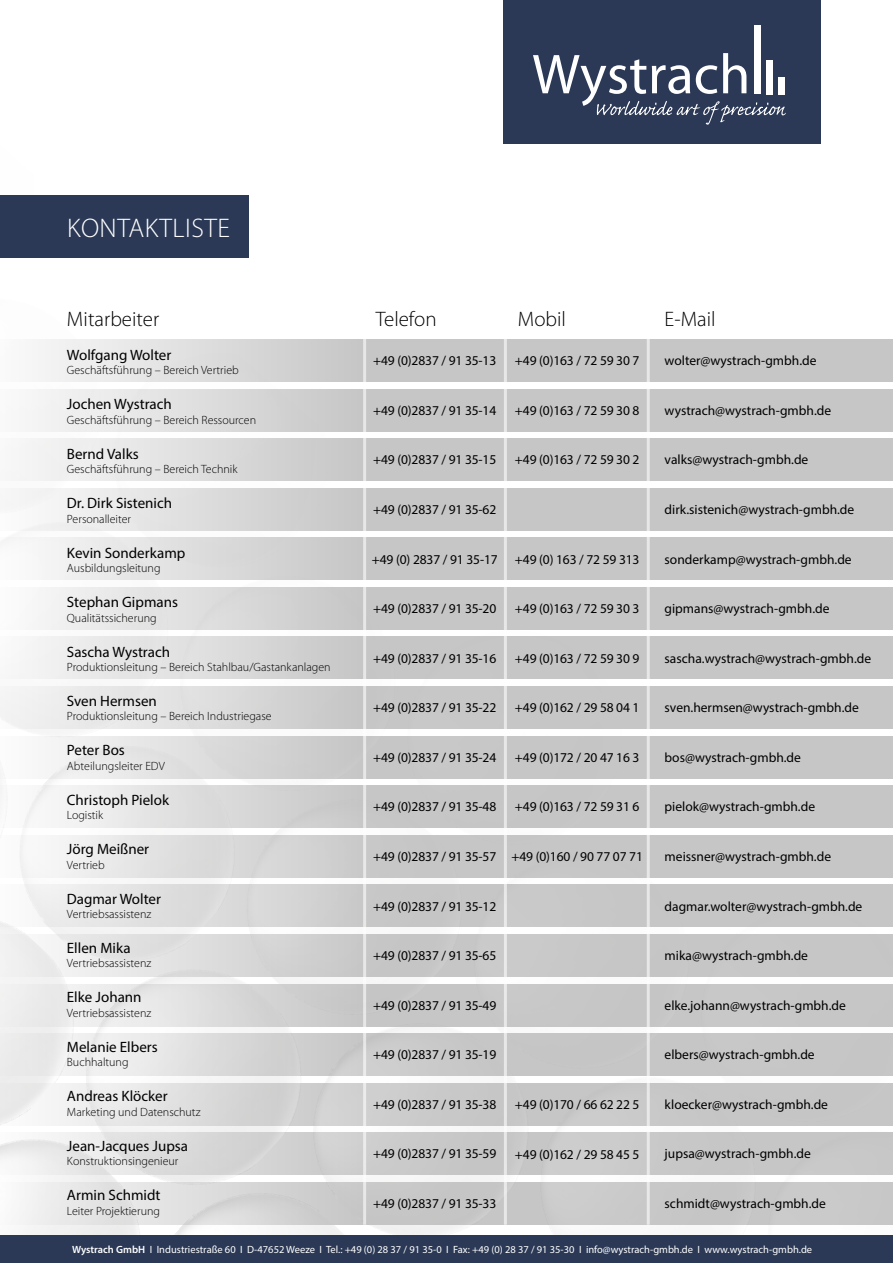
<style>
.page{position:relative;width:893px;height:1263px;background:#fff}
.page>*{position:absolute;margin:0;border:0;box-sizing:border-box;transform-origin:0 0}
.t1{font:300 27px "Myriad Pro";letter-spacing:.02em;color:#fff}
.t2{font:300 21px "Myriad Pro";color:#000}
.t3{font:15px "Myriad Pro";color:#000}
.t4{font:13.5px "Myriad Pro";letter-spacing:-.005em;color:#000}
.t5{font:300 12px "Myriad Pro";color:#000}
.t6{font:10.5px "Myriad Pro";color:#fff}
.s1{font-weight:600}
</style>
<div class="page">
<div style="left:0;top:339px;width:893px;height:43px;background:#c6c6c6"></div>
<div style="left:0;top:389px;width:893px;height:42px;background:#c6c6c6"></div>
<div style="left:0;top:438px;width:893px;height:43px;background:#c6c6c6"></div>
<div style="left:0;top:488px;width:893px;height:42px;background:#c6c6c6"></div>
<div style="left:0;top:537px;width:893px;height:43px;background:#c6c6c6"></div>
<div style="left:0;top:587px;width:893px;height:43px;background:#c6c6c6"></div>
<div style="left:0;top:637px;width:893px;height:42px;background:#c6c6c6"></div>
<div style="left:0;top:686px;width:893px;height:43px;background:#c6c6c6"></div>
<div style="left:0;top:736px;width:893px;height:42px;background:#c6c6c6"></div>
<div style="left:0;top:785px;width:893px;height:43px;background:#c6c6c6"></div>
<div style="left:0;top:835px;width:893px;height:42px;background:#c6c6c6"></div>
<img style="left:0;top:195px;width:77px;height:1px">
<div style="left:0;top:339px;width:69px;height:139px;background:#f5f5f5"></div>
<img style="left:0;top:478px;width:135px;height:224px">
<img style="left:69px;top:339px;width:302px;height:271px">
<img style="left:0;top:702px;width:202px;height:302px">
<img style="left:135px;top:532px;width:236px;height:302px">
<img style="left:41px;top:925px;width:227px;height:302px">
<img style="left:202px;top:755px;width:227px;height:303px">
<img style="left:362px;top:585px;width:302px;height:303px">
<img style="left:127px;top:1149px;width:141px;height:86px">
<img style="left:268px;top:979px;width:227px;height:256px">
<img style="left:429px;top:809px;width:235px;height:302px">
<img style="left:381px;top:1203px;width:114px;height:32px">
<img style="left:495px;top:1033px;width:227px;height:192px">
<img style="left:656px;top:863px;width:237px;height:302px">
<img style="left:722px;top:1087px;width:171px;height:138px">
<div style="left:503px;top:0;width:318px;height:144px;background:#2b3956"></div>
<svg style="left:533px;top:53px;width:253px;height:72px"></svg>
<div style="left:755px;top:26px;width:6px;height:68px;background:#fff"></div>
<div style="left:766px;top:60px;width:6px;height:34px;background:#fff"></div>
<div style="left:778px;top:77px;width:6px;height:17px;background:#fff"></div>
<div style="left:0;top:196px;width:249px;height:62px;background:#2b3956"></div>
<div style="left:0;top:1235px;width:893px;height:28px;background:#2b3956"></div>
<hr style="left:363px;top:336px;width:3px;height:889px;background:#fff">
<hr style="left:504px;top:336px;width:3px;height:889px;background:#fff">
<hr style="left:647px;top:336px;width:3px;height:889px;background:#fff">
<h1 class="t1" style="left:67px;top:213px;width:164px">KONTAKTLISTE</h1>
<h2 class="t2" style="left:67px;top:308px;width:94px">Mitarbeiter</h2>
<p class="t3" style="left:67px;top:346px;width:106px">Wolfgang Wolter</p>
<p class="t5" style="left:67px;top:364px;width:173px">Geschäftsführung – Bereich Vertrieb</p>
<p class="t3" style="left:67px;top:395px;width:106px">Jochen Wystrach</p>
<p class="t5" style="left:67px;top:413px;width:191px">Geschäftsführung – Bereich Ressourcen</p>
<p class="t3" style="left:67px;top:445px;width:73px">Bernd Valks</p>
<p class="t5" style="left:67px;top:463px;width:172px">Geschäftsführung – Bereich Technik</p>
<p class="t3" style="left:67px;top:494px;width:107px">Dr. Dirk Sistenich</p>
<p class="t5" style="left:67px;top:512px;width:66px">Personalleiter</p>
<p class="t3" style="left:67px;top:543px;width:120px">Kevin Sonderkamp</p>
<p class="t5" style="left:67px;top:561px;width:95px">Ausbildungsleitung</p>
<p class="t3" style="left:67px;top:593px;width:113px">Stephan Gipmans</p>
<p class="t5" style="left:67px;top:611px;width:91px">Qualitätssicherung</p>
<p class="t3" style="left:67px;top:642px;width:105px">Sascha Wystrach</p>
<p class="t5" style="left:67px;top:660px;width:265px">Produktionsleitung – Bereich Stahlbau/Gastankanlagen</p>
<p class="t3" style="left:67px;top:692px;width:91px">Sven Hermsen</p>
<p class="t5" style="left:67px;top:710px;width:206px">Produktionsleitung – Bereich Industriegase</p>
<p class="t3" style="left:67px;top:741px;width:59px">Peter Bos</p>
<p class="t5" style="left:67px;top:759px;width:100px">Abteilungsleiter EDV</p>
<p class="t3" style="left:67px;top:790px;width:104px">Christoph Pielok</p>
<p class="t5" style="left:67px;top:809px;width:38px">Logistik</p>
<p class="t3" style="left:67px;top:840px;width:84px">Jörg Meißner</p>
<p class="t5" style="left:67px;top:858px;width:39px">Vertrieb</p>
<p class="t3" style="left:67px;top:889px;width:96px">Dagmar Wolter</p>
<p class="t5" style="left:67px;top:907px;width:86px">Vertriebsassistenz</p>
<p class="t3" style="left:67px;top:939px;width:65px">Ellen Mika</p>
<p class="t5" style="left:67px;top:957px;width:86px">Vertriebsassistenz</p>
<p class="t3" style="left:67px;top:988px;width:76px">Elke Johann</p>
<p class="t5" style="left:67px;top:1006px;width:86px">Vertriebsassistenz</p>
<p class="t3" style="left:67px;top:1037px;width:92px">Melanie Elbers</p>
<p class="t5" style="left:67px;top:1056px;width:63px">Buchhaltung</p>
<p class="t3" style="left:67px;top:1087px;width:102px">Andreas Klöcker</p>
<p class="t5" style="left:67px;top:1105px;width:135px">Marketing und Datenschutz</p>
<p class="t3" style="left:67px;top:1136px;width:123px">Jean-Jacques Jupsa</p>
<p class="t5" style="left:67px;top:1154px;width:113px">Konstruktionsingenieur</p>
<p class="t3" style="left:67px;top:1186px;width:95px">Armin Schmidt</p>
<p class="t5" style="left:67px;top:1204px;width:95px">Leiter Projektierung</p>
<h2 class="t2" style="left:376px;top:308px;width:62px">Telefon</h2>
<h2 class="t2" style="left:665px;top:308px;width:52px">E-Mail</h2>
<p class="t4" style="left:373px;top:352px;width:125px">+49 (0)2837 / 91 35-13</p>
<p class="t4" style="left:373px;top:402px;width:125px">+49 (0)2837 / 91 35-14</p>
<p class="t4" style="left:373px;top:451px;width:125px">+49 (0)2837 / 91 35-15</p>
<p class="t4" style="left:373px;top:501px;width:125px">+49 (0)2837 / 91 35-62</p>
<p class="t4" style="left:372px;top:551px;width:127px">+49 (0) 2837 / 91 35-17</p>
<p class="t4" style="left:373px;top:600px;width:125px">+49 (0)2837 / 91 35-20</p>
<p class="t4" style="left:373px;top:650px;width:125px">+49 (0)2837 / 91 35-16</p>
<p class="t4" style="left:373px;top:699px;width:125px">+49 (0)2837 / 91 35-22</p>
<p class="t4" style="left:373px;top:749px;width:125px">+49 (0)2837 / 91 35-24</p>
<p class="t4" style="left:373px;top:798px;width:125px">+49 (0)2837 / 91 35-48</p>
<p class="t4" style="left:373px;top:848px;width:125px">+49 (0)2837 / 91 35-57</p>
<p class="t4" style="left:373px;top:898px;width:125px">+49 (0)2837 / 91 35-12</p>
<p class="t4" style="left:373px;top:947px;width:125px">+49 (0)2837 / 91 35-65</p>
<p class="t4" style="left:373px;top:997px;width:125px">+49 (0)2837 / 91 35-49</p>
<p class="t4" style="left:373px;top:1046px;width:125px">+49 (0)2837 / 91 35-19</p>
<p class="t4" style="left:373px;top:1096px;width:125px">+49 (0)2837 / 91 35-38</p>
<p class="t4" style="left:373px;top:1145px;width:125px">+49 (0)2837 / 91 35-59</p>
<p class="t4" style="left:373px;top:1195px;width:125px">+49 (0)2837 / 91 35-33</p>
<h2 class="t2" style="left:518px;top:308px;width:50px">Mobil</h2>
<p class="t4" style="left:515px;top:352px;width:126px">+49 (0)163 / 72 59 30 7</p>
<p class="t4" style="left:515px;top:402px;width:126px">+49 (0)163 / 72 59 30 8</p>
<p class="t4" style="left:515px;top:451px;width:126px">+49 (0)163 / 72 59 30 2</p>
<p class="t4" style="left:665px;top:352px;width:153px">wolter@wystrach-gmbh.de</p>
<p class="t4" style="left:665px;top:402px;width:168px">wystrach@wystrach-gmbh.de</p>
<p class="t4" style="left:665px;top:451px;width:145px">valks@wystrach-gmbh.de</p>
<p class="t4" style="left:665px;top:501px;width:191px">dirk.sistenich@wystrach-gmbh.de</p>
<p class="t4" style="left:665px;top:551px;width:189px">sonderkamp@wystrach-gmbh.de</p>
<p class="t4" style="left:665px;top:600px;width:166px">gipmans@wystrach-gmbh.de</p>
<p class="t4" style="left:665px;top:650px;width:208px">sascha.wystrach@wystrach-gmbh.de</p>
<p class="t4" style="left:665px;top:699px;width:196px">sven.hermsen@wystrach-gmbh.de</p>
<p class="t4" style="left:665px;top:749px;width:138px">bos@wystrach-gmbh.de</p>
<p class="t4" style="left:665px;top:798px;width:152px">pielok@wystrach-gmbh.de</p>
<p class="t4" style="left:665px;top:848px;width:168px">meissner@wystrach-gmbh.de</p>
<p class="t4" style="left:665px;top:898px;width:199px">dagmar.wolter@wystrach-gmbh.de</p>
<p class="t4" style="left:665px;top:947px;width:145px">mika@wystrach-gmbh.de</p>
<p class="t4" style="left:665px;top:997px;width:183px">elke.johann@wystrach-gmbh.de</p>
<p class="t4" style="left:665px;top:1046px;width:152px">elbers@wystrach-gmbh.de</p>
<p class="t4" style="left:665px;top:1096px;width:165px">kloecker@wystrach-gmbh.de</p>
<p class="t4" style="left:665px;top:1145px;width:148px">jupsa@wystrach-gmbh.de</p>
<p class="t4" style="left:665px;top:1195px;width:163px">schmidt@wystrach-gmbh.de</p>
<p class="t4" style="left:515px;top:551px;width:126px">+49 (0) 163 / 72 59 313</p>
<p class="t4" style="left:515px;top:600px;width:126px">+49 (0)163 / 72 59 30 3</p>
<p class="t4" style="left:515px;top:650px;width:126px">+49 (0)163 / 72 59 30 9</p>
<p class="t4" style="left:515px;top:699px;width:126px">+49 (0)162 / 29 58 04 1</p>
<p class="t4" style="left:515px;top:749px;width:126px">+49 (0)172 / 20 47 16 3</p>
<p class="t4" style="left:515px;top:798px;width:126px">+49 (0)163 / 72 59 31 6</p>
<p class="t4" style="left:512px;top:848px;width:133px">+49 (0)160 / 90 77 07 71</p>
<p class="t4" style="left:515px;top:1096px;width:126px">+49 (0)170 / 66 62 22 5</p>
<p class="t4" style="left:515px;top:1146px;width:126px">+49 (0)162 / 29 58 45 5</p>
<p class="t6" style="left:72px;top:1242px;width:742px"><span class="s1">Wystrach GmbH</span> I Industriestraße 60 I D-47652 Weeze I Tel.: +49 (0) 28 37 / 91 35-0 I Fax: +49 (0) 28 37 / 91 35-30 I info@wystrach-gmbh.de I www.wystrach-gmbh.de</p>
</div>
